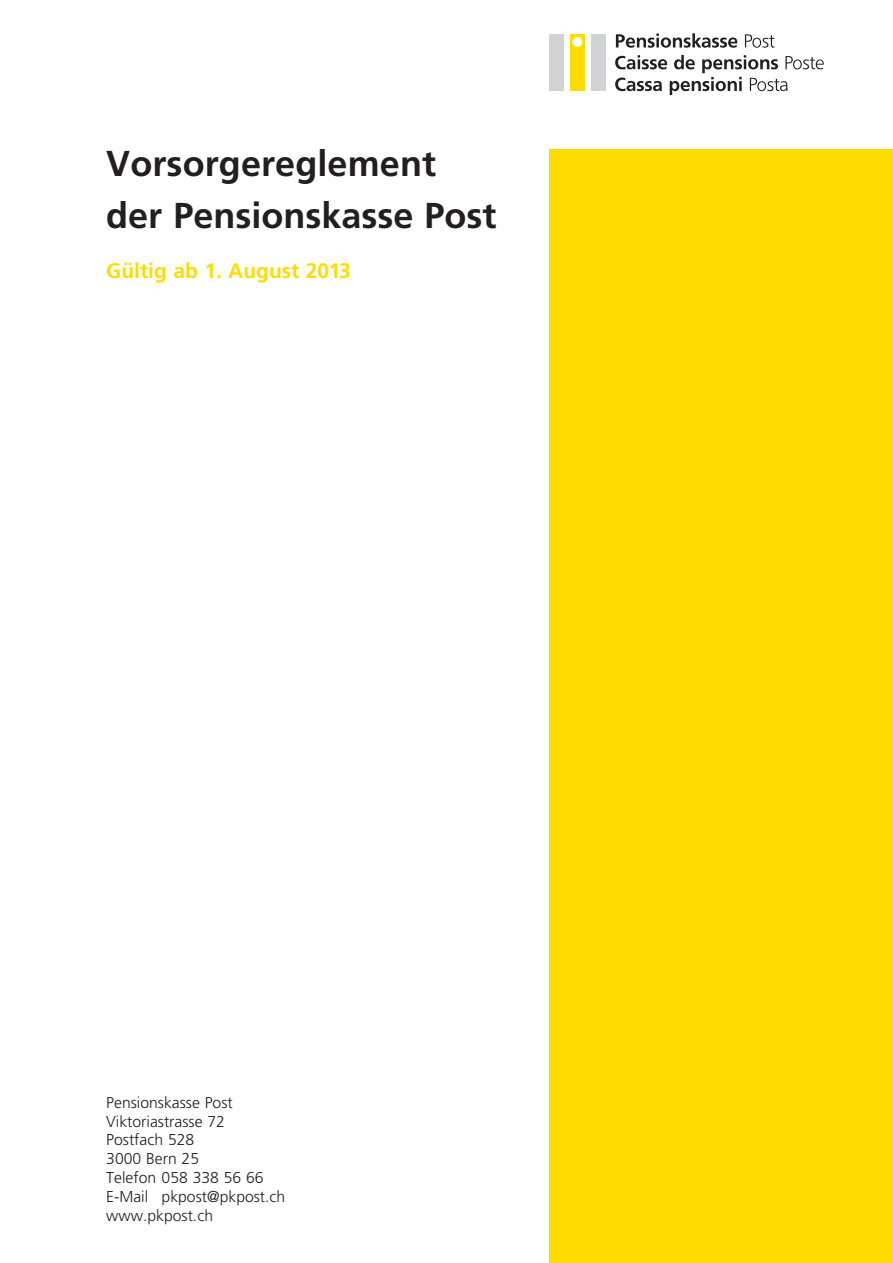
<style>
.page{position:relative;width:893px;height:1263px;background:#fff}
.page>*{position:absolute;margin:0;border:0;box-sizing:border-box;transform-origin:0 0}
.t1{font:700 36px/52.5px "Frutiger";color:#231f20}
.t2{font:700 21px "Frutiger";color:#ffdc01}
.t3{font:300 15.75px/18.9px "Frutiger";color:#231f20}
</style>
<div class="page">
<div style="left:549px;top:149px;width:344px;height:1114px;background:#ffdc01"></div>
<div style="left:570px;top:34px;width:15px;height:57px;background:#ffdc01"></div>
<div style="left:591px;top:34px;width:14px;height:57px;background:#d1d2d4"></div>
<div style="left:549px;top:34px;width:15px;height:57px;background:#d1d2d4"></div>
<div style="left:572px;top:37px;width:10px;height:10px;background:#fff;border-radius:50%"></div>
<svg style="left:616px;top:33px;width:121px;height:15px"></svg>
<svg style="left:745px;top:34px;width:29px;height:14px"></svg>
<svg style="left:615px;top:55px;width:209px;height:40px"></svg>
<h1 class="t1" style="left:106px;top:137px;width:392px">Vorsorgereglement der Pensionskasse Post</h1>
<h2 class="t2" style="left:106px;top:258px;width:246px">Gültig ab 1. August 2013</h2>
<p class="t3" style="left:106px;top:1093px;width:181px">Pensionskasse Post<br>Viktoriastrasse 72<br>Postfach 528<br>3000 Bern 25<br>Telefon 058 338 56 66<br>E-Mail pkpost@pkpost.ch www.pkpost.ch</p>
</div>
